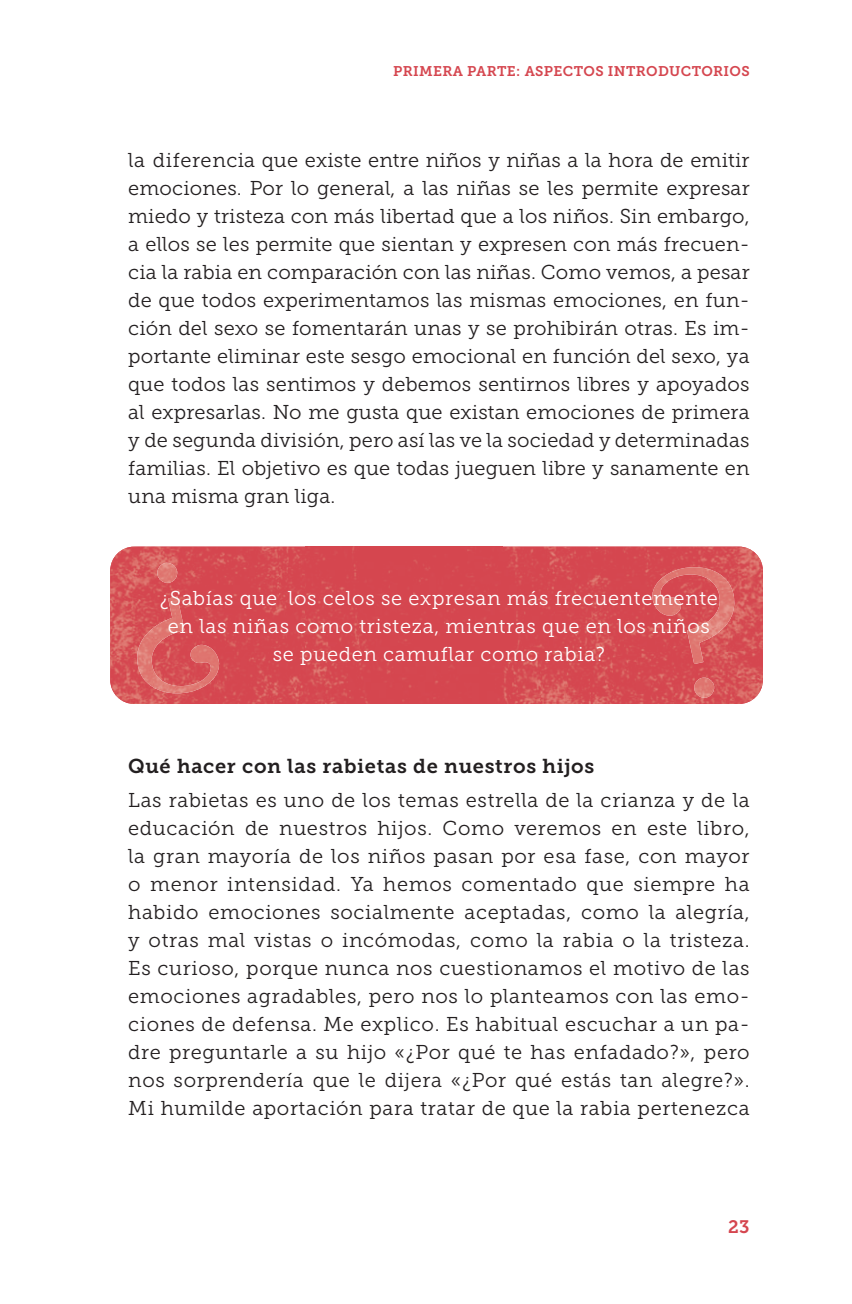
<style>
.page{position:relative;width:852px;height:1304px;background:#fff}
.page>*{position:absolute;margin:0;border:0;box-sizing:border-box;transform-origin:0 0}
.t1{font:20px/28px "Museo Slab 300";letter-spacing:.02em;color:#231f20;text-align:justify}
.t2{font:20px/28px "Museo Slab 300";letter-spacing:.035em;color:#fff;text-align:center}
.t3{font:20px "Museo Slab 700";letter-spacing:.035em;color:#231f20}
.t4{font:18px "Museo Slab 700";color:#d5464f}
.t5{font:14px "Museo Slab 700";letter-spacing:.025em;color:#d5464f}
</style>
<div class="page">
<img style="left:110px;top:546px;width:652px;height:158px">
<img style="left:130px;top:563px;width:91px;height:130px">
<img style="left:649px;top:567px;width:91px;height:131px">
<p class="t5" style="left:393px;top:63px;width:358px">PRIMERA PARTE: ASPECTOS INTRODUCTORIOS</p>
<p class="t1" style="left:128px;top:146px;width:622px">la diferencia que existe entre niños y niñas a la hora de emitir emociones. Por lo general, a las niñas se les permite expresar miedo y tristeza con más libertad que a los niños. Sin embargo, a ellos se les permite que sientan y expresen con más frecuen&shy;cia la rabia en comparación con las niñas. Como vemos, a pesar de que todos experimentamos las mismas emociones, en fun&shy;ción del sexo se fomentarán unas y se prohibirán otras. Es im&shy;portante eliminar este sesgo emocional en función del sexo, ya que todos las sentimos y debemos sentirnos libres y apoyados al expresarlas. No me gusta que existan emociones de primera y de segunda división, pero así las ve la sociedad y determinadas familias. El objetivo es que todas jueguen libre y sanamente en una misma gran liga.</p>
<p class="t2" style="left:160px;top:584px;width:559px">¿Sabías que los celos se expresan más frecuentemente en las niñas como tristeza, mientras que en los niños se pueden camuflar como rabia?</p>
<p class="t3" style="left:128px;top:755px;width:467px">Qué hacer con las rabietas de nuestros hijos</p>
<p class="t1" style="left:128px;top:786px;width:622px">Las rabietas es uno de los temas estrella de la crianza y de la educación de nuestros hijos. Como veremos en este libro, la gran mayoría de los niños pasan por esa fase, con mayor o menor intensidad. Ya hemos comentado que siempre ha habido emociones socialmente aceptadas, como la alegría, y otras mal vistas o incómodas, como la rabia o la tristeza.<br>Es curioso, porque nunca nos cuestionamos el motivo de las emociones agradables, pero nos lo planteamos con las emo&shy;ciones de defensa. Me explico. Es habitual escuchar a un pa&shy;dre preguntarle a su hijo «¿Por qué te has enfadado?», pero nos sorprendería que le dijera «¿Por qué estás tan alegre?».<br>Mi humilde aportación para tratar de que la rabia pertenezca</p>
<p class="t4" style="left:727px;top:1216px;width:23px">23</p>
</div>
